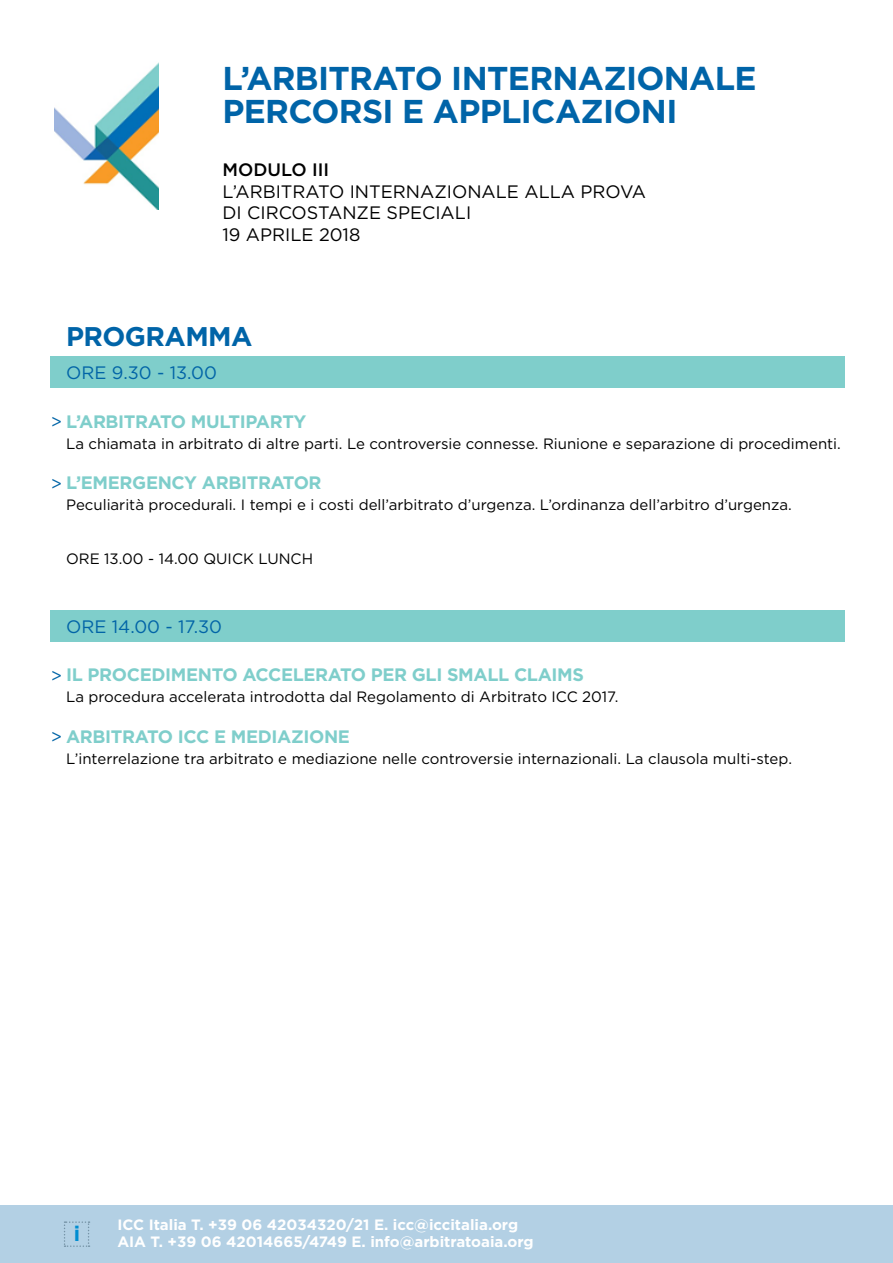
<style>
.page{position:relative;width:893px;height:1263px;background:#fff}
.page>*{position:absolute;margin:0;border:0;box-sizing:border-box;transform-origin:0 0}
.t1{font:700 33px/33px "Gotham";letter-spacing:-.02em;color:#0064a8}
.t2{font:700 27px "Gotham";letter-spacing:-.02em;color:#0064a8}
.t3{font:700 21px "Gotham";color:#009fe3}
.t4{font:700 18px "Gotham";letter-spacing:-.02em;color:#7fcecb}
.t5{font:18px/21.6px "Gotham";color:#000}
.t6{font:18px "Gotham";color:#0164a7}
.t7{font:500 18px "Gotham";color:#000}
.t8{font:15px "Gotham";color:#000}
.t9{font:700 15px/16.5px "Gotham";color:#fff}
.s1{font-weight:400;color:#0164a7}
</style>
<div class="page">
<div style="left:51px;top:357px;width:794px;height:31px;background:#7fcecb"></div>
<img style="left:54px;top:62px;width:105px;height:147px">
<div style="left:51px;top:610px;width:794px;height:31px;background:#7fcecb"></div>
<div style="left:0;top:1205px;width:893px;height:58px;background:#b3d0e4"></div>
<h1 class="t1" style="left:222px;top:61px;width:536px">L’ARBITRATO INTERNAZIONALE<br>PERCORSI E APPLICAZIONI</h1>
<p class="t7" style="left:222px;top:158px;width:108px">MODULO III</p>
<p class="t5" style="left:222px;top:180px;width:425px">L’ARBITRATO INTERNAZIONALE ALLA PROVA<br>DI CIRCOSTANZE SPECIALI<br>19 APRILE 2018</p>
<h2 class="t2" style="left:66px;top:318px;width:188px">PROGRAMMA</h2>
<p class="t6" style="left:66px;top:361px;width:152px">ORE 9.30 - 13.00</p>
<p class="t4" style="left:51px;top:409px;width:257px"><span class="s1">&gt;</span> L’ARBITRATO MULTIPARTY</p>
<p class="t8" style="left:66px;top:434px;width:776px">La chiamata in arbitrato di altre parti. Le controversie connesse. Riunione e separazione di procedimenti.</p>
<p class="t4" style="left:51px;top:471px;width:272px"><span class="s1">&gt;</span> L’EMERGENCY ARBITRATOR</p>
<p class="t8" style="left:66px;top:495px;width:727px">Peculiarità procedurali. I tempi e i costi dell’arbitrato d’urgenza. L’ordinanza dell’arbitro d’urgenza.</p>
<p class="t8" style="left:66px;top:549px;width:248px">ORE 13.00 - 14.00 QUICK LUNCH</p>
<p class="t6" style="left:66px;top:615px;width:157px">ORE 14.00 - 17.30</p>
<p class="t4" style="left:51px;top:663px;width:535px"><span class="s1">&gt;</span> IL PROCEDIMENTO ACCELERATO PER GLI SMALL CLAIMS</p>
<p class="t8" style="left:66px;top:687px;width:554px">La procedura accelerata introdotta dal Regolamento di Arbitrato ICC 2017.</p>
<p class="t4" style="left:51px;top:724px;width:301px"><span class="s1">&gt;</span> ARBITRATO ICC E MEDIAZIONE</p>
<p class="t8" style="left:66px;top:749px;width:727px">L’interrelazione tra arbitrato e mediazione nelle controversie internazionali. La clausola multi-step.</p>
<h3 class="t3" style="left:74px;top:1220px;width:8px">i</h3>
<p class="t9" style="left:117px;top:1216px;width:418px">ICC Italia T. +39 06 42034320/21 E. icc@iccitalia.org<br>AIA T. +39 06 42014665/4749 E. info@arbitratoaia.org</p>
</div>
